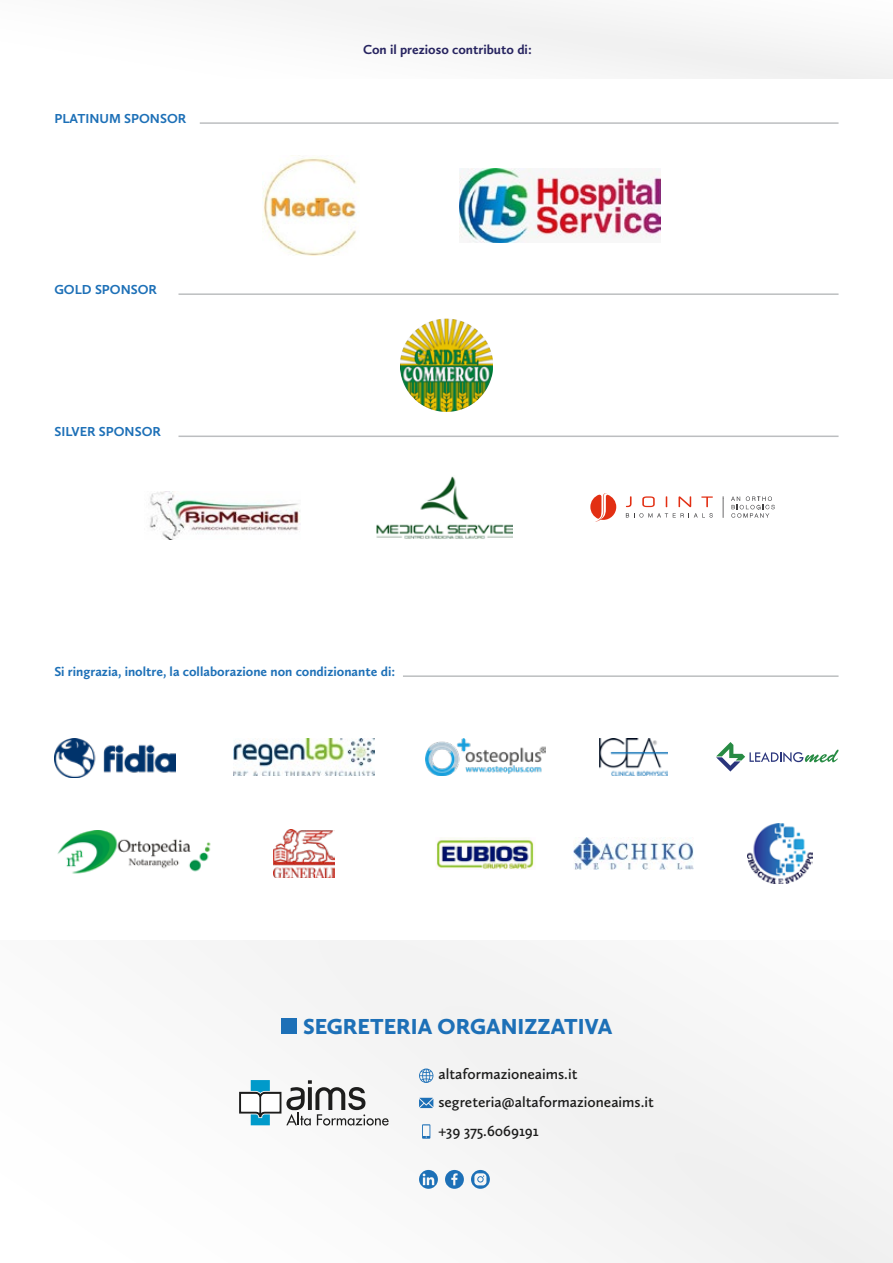
<style>
.page{position:relative;width:893px;height:1263px;background:#fff}
.page>*{position:absolute;margin:0;border:0;box-sizing:border-box;transform-origin:0 0}
.t1{font:900 22.5px "Calluna Sans";color:#1d70b7}
.t2{font:600 15.15px/28.7px "Calluna Sans";color:#1d1d1c}
.t3{font:700 13.5px "Calluna Sans";color:#1d70b7}
.t4{font:700 13.5px "Calluna Sans";color:#272460}
</style>
<div class="page">
<div style="left:0;top:941px;width:893px;height:322px;background:#f6f6f6"></div>
<img style="left:425px;top:738px;width:121px;height:37px">
<img style="left:233px;top:738px;width:141px;height:37px">
<div style="left:281px;top:1018px;width:15px;height:16px;background:#1d70b7"></div>
<svg style="left:419px;top:1098px;width:14px;height:10px"></svg>
<svg style="left:422px;top:1124px;width:8px;height:15px"></svg>
<svg style="left:445px;top:1170px;width:19px;height:19px"></svg>
<svg style="left:471px;top:1170px;width:19px;height:19px"></svg>
<svg style="left:419px;top:1170px;width:19px;height:19px"></svg>
<svg style="left:239px;top:1080px;width:150px;height:45px"></svg>
<svg style="left:419px;top:1068px;width:14px;height:15px"></svg>
<div style="left:0;top:0;width:893px;height:78px;background:#f7f7f7"></div>
<hr style="left:200px;top:122px;width:638px;height:2px;background:#bcbec0">
<hr style="left:178px;top:293px;width:660px;height:2px;background:#bcbec0">
<hr style="left:178px;top:435px;width:660px;height:2px;background:#bcbec0">
<hr style="left:403px;top:675px;width:435px;height:2px;background:#bcbec0">
<img style="left:54px;top:738px;width:121px;height:40px">
<img style="left:600px;top:738px;width:67px;height:37px">
<img style="left:274px;top:829px;width:60px;height:49px">
<img style="left:459px;top:169px;width:201px;height:73px">
<img style="left:262px;top:155px;width:95px;height:101px">
<img style="left:149px;top:492px;width:151px;height:47px">
<img style="left:376px;top:476px;width:136px;height:63px">
<svg style="left:590px;top:493px;width:26px;height:29px"></svg>
<svg style="left:626px;top:496px;width:6px;height:11px"></svg>
<svg style="left:642px;top:496px;width:13px;height:11px"></svg>
<svg style="left:678px;top:496px;width:13px;height:11px"></svg>
<svg style="left:701px;top:496px;width:12px;height:11px"></svg>
<svg style="left:626px;top:513px;width:87px;height:5px"></svg>
<svg style="left:731px;top:496px;width:44px;height:22px"></svg>
<svg style="left:723px;top:496px;width:1px;height:22px"></svg>
<img style="left:400px;top:318px;width:93px;height:94px">
<img style="left:747px;top:824px;width:66px;height:59px">
<img style="left:437px;top:838px;width:97px;height:31px">
<svg style="left:716px;top:742px;width:122px;height:29px"></svg>
<img style="left:57px;top:830px;width:154px;height:44px">
<img style="left:573px;top:838px;width:121px;height:31px">
<p class="t3" style="left:54px;top:110px;width:133px">PLATINUM SPONSOR</p>
<p class="t3" style="left:54px;top:281px;width:104px">GOLD SPONSOR</p>
<p class="t3" style="left:54px;top:423px;width:108px">SILVER SPONSOR</p>
<p class="t4" style="left:363px;top:42px;width:170px">Con il prezioso contributo di:</p>
<p class="t3" style="left:54px;top:663px;width:342px">Si ringrazia, inoltre, la collaborazione non condizionante di:</p>
<h1 class="t1" style="left:303px;top:1012px;width:311px">SEGRETERIA ORGANIZZATIVA</h1>
<p class="t2" style="left:438px;top:1059px;width:217px">altaformazioneaims.it segreteria@altaformazioneaims.it +39 375.6069191</p>
</div>
